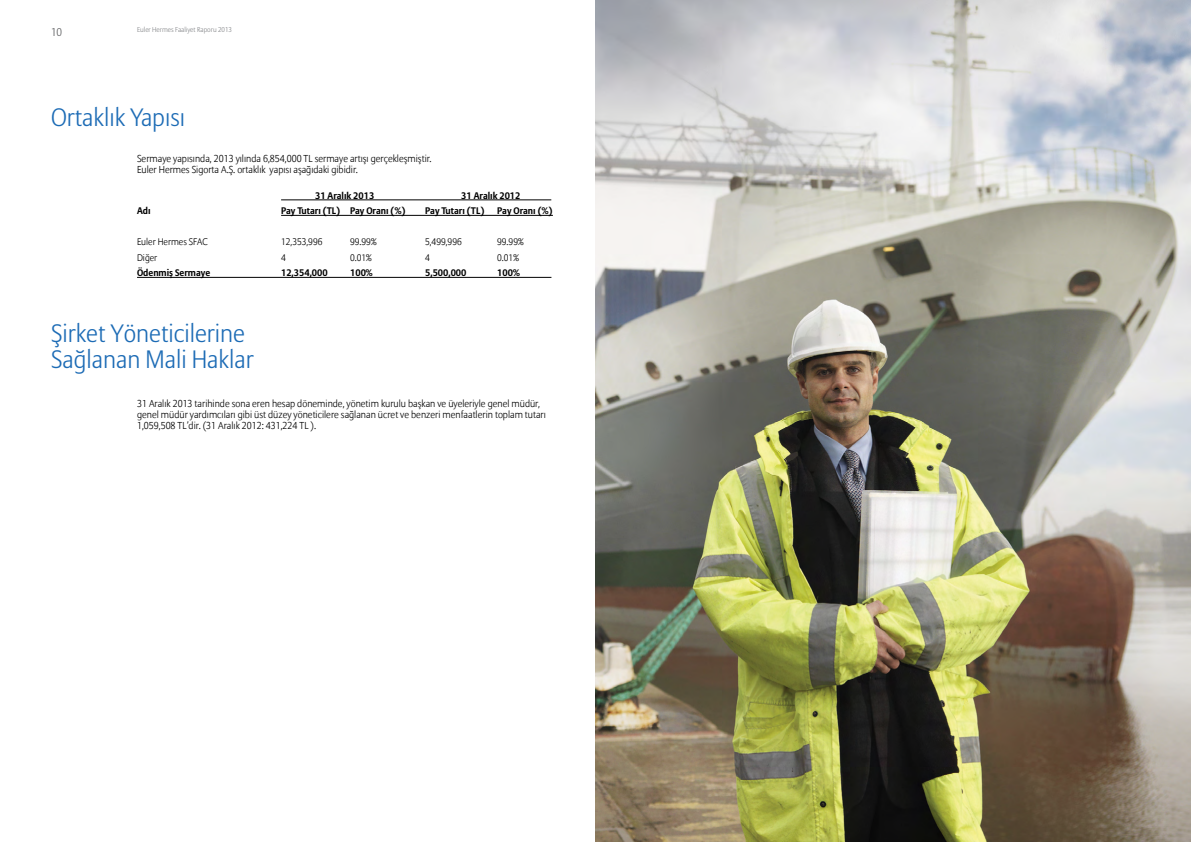
<style>
.page{position:relative;width:1191px;height:842px;background:#fff}
.page>*{position:absolute;margin:0;border:0;box-sizing:border-box;transform-origin:0 0}
.t1{font:25px/26px "Allianz Sans Light OMT";color:#1c6bb5}
.t2{font:11.2px "Allianz Sans Light OMT";color:#58595b}
.t3{font:300 10px/11px "Allianz Sans TR";color:#000}
.t4{font:700 9.5px "Allianz Sans Bold OMT";color:#000}
.t5{font:300 9.5px "Allianz Sans TR";color:#000}
.t6{font:7px "Allianz Sans Light OMT";color:#808285}
</style>
<div class="page">
<img style="left:595px;top:0;width:596px;height:842px">
<hr style="left:281px;top:200px;width:270px;height:1px;background:#000">
<hr style="left:281px;top:215px;width:272px;height:1px;background:#000">
<hr style="left:137px;top:277px;width:414px;height:1px;background:#000">
<p class="t2" style="left:51px;top:25px;width:13px">10</p>
<p class="t6" style="left:137px;top:25px;width:96px">Euler Hermes Faaliyet Raporu 2013</p>
<h1 class="t1" style="left:51px;top:105px;width:136px">Ortaklık Yapısı</h1>
<p class="t3" style="left:137px;top:153px;width:296px">Sermaye yapısında, 2013 yılında 6,854,000 TL sermaye artışı gerçekleşmiştir.<br>Euler Hermes Sigorta A.Ş. ortaklık yapısı aşağıdaki gibidir.</p>
<p class="t4" style="left:315px;top:190px;width:61px">31 Aralık 2013</p>
<p class="t4" style="left:461px;top:190px;width:61px">31 Aralık 2012</p>
<p class="t4" style="left:137px;top:205px;width:15px">Adı</p>
<p class="t4" style="left:281px;top:205px;width:126px">Pay Tutarı (TL) Pay Oranı (%)</p>
<p class="t4" style="left:425px;top:205px;width:61px">Pay Tutarı (TL)</p>
<p class="t4" style="left:497px;top:205px;width:57px">Pay Oranı (%)</p>
<p class="t5" style="left:137px;top:236px;width:72px">Euler Hermes SFAC</p>
<p class="t5" style="left:281px;top:236px;width:43px">12,353,996</p>
<p class="t5" style="left:350px;top:236px;width:28px">99.99%</p>
<p class="t5" style="left:425px;top:236px;width:38px">5,499,996</p>
<p class="t5" style="left:497px;top:236px;width:28px">99.99%</p>
<p class="t5" style="left:137px;top:252px;width:22px">Diğer</p>
<p class="t5" style="left:281px;top:252px;width:6px">4</p>
<p class="t5" style="left:350px;top:252px;width:23px">0.01%</p>
<p class="t5" style="left:425px;top:252px;width:6px">4</p>
<p class="t5" style="left:497px;top:252px;width:23px">0.01%</p>
<p class="t4" style="left:137px;top:267px;width:75px">Ödenmiş Sermaye</p>
<p class="t4" style="left:281px;top:267px;width:48px">12,354,000</p>
<p class="t4" style="left:350px;top:267px;width:24px">100%</p>
<p class="t4" style="left:425px;top:267px;width:43px">5,500,000</p>
<p class="t4" style="left:497px;top:267px;width:24px">100%</p>
<h1 class="t1" style="left:51px;top:322px;width:204px">Şirket Yöneticilerine<br>Sağlanan Mali Haklar</h1>
<p class="t3" style="left:137px;top:398px;width:410px">31 Aralık 2013 tarihinde sona eren hesap döneminde, yönetim kurulu başkan ve üyeleriyle genel müdür, genel müdür yardımcıları gibi üst düzey yöneticilere sağlanan ücret ve benzeri menfaatlerin toplam tutarı<br>1,059,508 TL’dir. (31 Aralık 2012: 431,224 TL ).</p>
</div>
